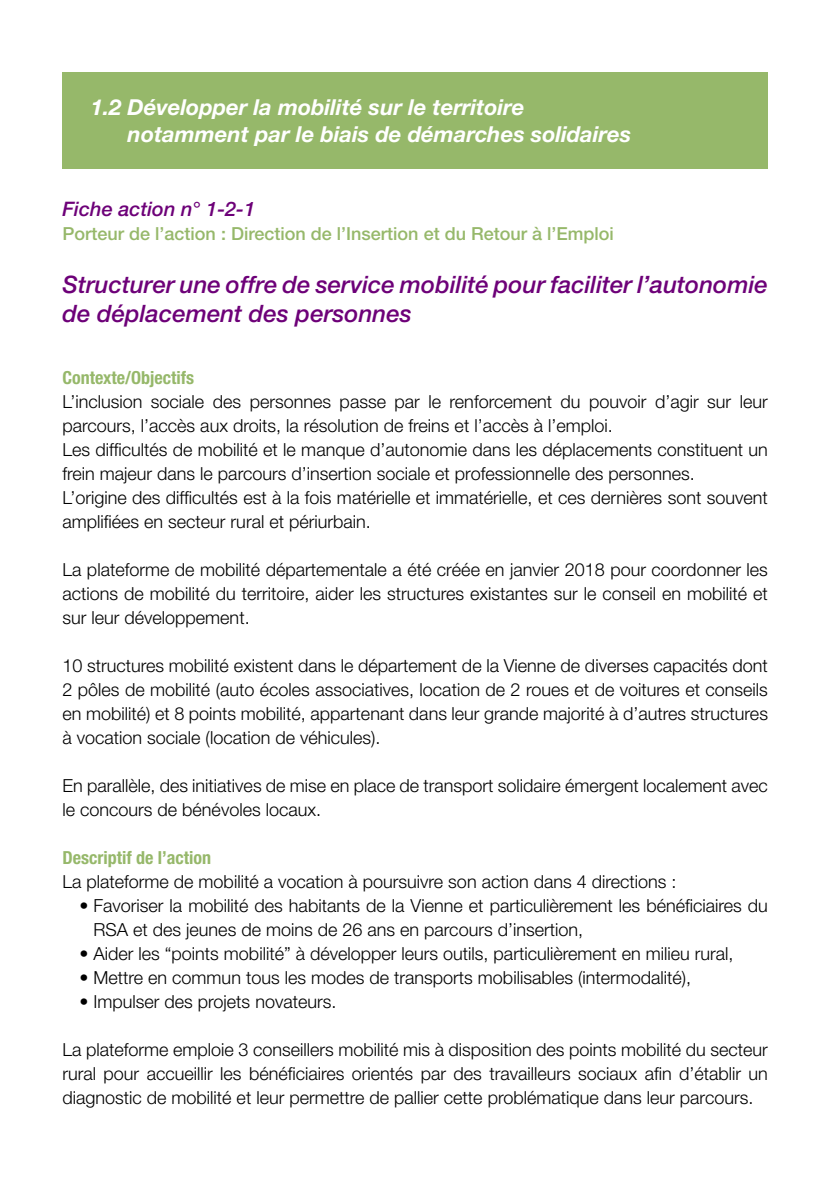
<style>
.page{position:relative;width:840px;height:1191px;background:#fff}
.page>*{position:absolute;margin:0;border:0;box-sizing:border-box;transform-origin:0 0}
.t1{font:italic 500 24px/28.8px "Helvetica Neue";color:#6d0078}
.t2{font:italic 700 22px/26.4px "Helvetica Neue";color:#fff}
.t3{font:italic 500 20px "Helvetica Neue";color:#6d0078}
.t4{font:300 18px/24px "Helvetica Neue";color:#000}
.t5{font:500 18px "Helvetica Neue";color:#96b86a}
.t6{font:700 condensed 18px "Helvetica Neue";color:#96b86a}
</style>
<div class="page">
<div style="left:62px;top:72px;width:705px;height:96px;background:#96b86a"></div>
<p class="t2" style="left:127px;top:94px;width:505px;text-indent:-37px">1.2 Développer la mobilité sur le territoire notamment par le biais de démarches solidaires</p>
<p class="t3" style="left:62px;top:197px;width:194px">Fiche action n° 1-2-1</p>
<p class="t5" style="left:62px;top:223px;width:552px">Porteur de l’action : Direction de l’Insertion et du Retour à l’Emploi</p>
<h1 class="t1" style="left:62px;top:270px;width:706px">Structurer une offre de service mobilité pour faciliter l’autonomie de déplacement des personnes</h1>
<p class="t6" style="left:62px;top:367px;width:133px">Contexte/Objectifs</p>
<p class="t4" style="left:62px;top:389px;width:706px">L’inclusion sociale des personnes passe par le renforcement du pouvoir d’agir sur leur parcours, l’accès aux droits, la résolution de freins et l’accès à l’emploi.<br>Les difficultés de mobilité et le manque d’autonomie dans les déplacements constituent un frein majeur dans le parcours d’insertion sociale et professionnelle des personnes.<br>L’origine des difficultés est à la fois matérielle et immatérielle, et ces dernières sont souvent amplifiées en secteur rural et périurbain.</p>
<p class="t4" style="left:62px;top:557px;width:706px;text-align:justify">La plateforme de mobilité départementale a été créée en janvier 2018 pour coordonner les actions de mobilité du territoire, aider les structures existantes sur le conseil en mobilité et sur leur développement.</p>
<p class="t4" style="left:62px;top:653px;width:706px;text-align:justify">10 structures mobilité existent dans le département de la Vienne de diverses capacités dont 2 pôles de mobilité (auto écoles associatives, location de 2 roues et de voitures et conseils en mobilité) et 8 points mobilité, appartenant dans leur grande majorité à d’autres structures à vocation sociale (location de véhicules).</p>
<p class="t4" style="left:62px;top:773px;width:706px">En parallèle, des initiatives de mise en place de transport solidaire émergent localement avec le concours de bénévoles locaux.</p>
<p class="t6" style="left:62px;top:847px;width:150px">Descriptif de l’action</p>
<p class="t4" style="left:62px;top:869px;width:615px">La plateforme de mobilité a vocation à poursuivre son action dans 4 directions :</p>
<p class="t4" style="left:93px;top:893px;width:675px;text-indent:-14px">• Favoriser la mobilité des habitants de la Vienne et particulièrement les bénéficiaires du<br>RSA et des jeunes de moins de 26 ans en parcours d’insertion,</p>
<p class="t4" style="left:79px;top:941px;width:655px">• Aider les “points mobilité” à développer leurs outils, particulièrement en milieu rural,</p>
<p class="t4" style="left:79px;top:965px;width:613px">• Mettre en commun tous les modes de transports mobilisables (intermodalité),</p>
<p class="t4" style="left:79px;top:989px;width:258px">• Impulser des projets novateurs.</p>
<p class="t4" style="left:62px;top:1037px;width:706px;text-align:justify">La plateforme emploie 3 conseillers mobilité mis à disposition des points mobilité du secteur rural pour accueillir les bénéficiaires orientés par des travailleurs sociaux afin d’établir un diagnostic de mobilité et leur permettre de pallier cette problématique dans leur parcours.</p>
</div>
